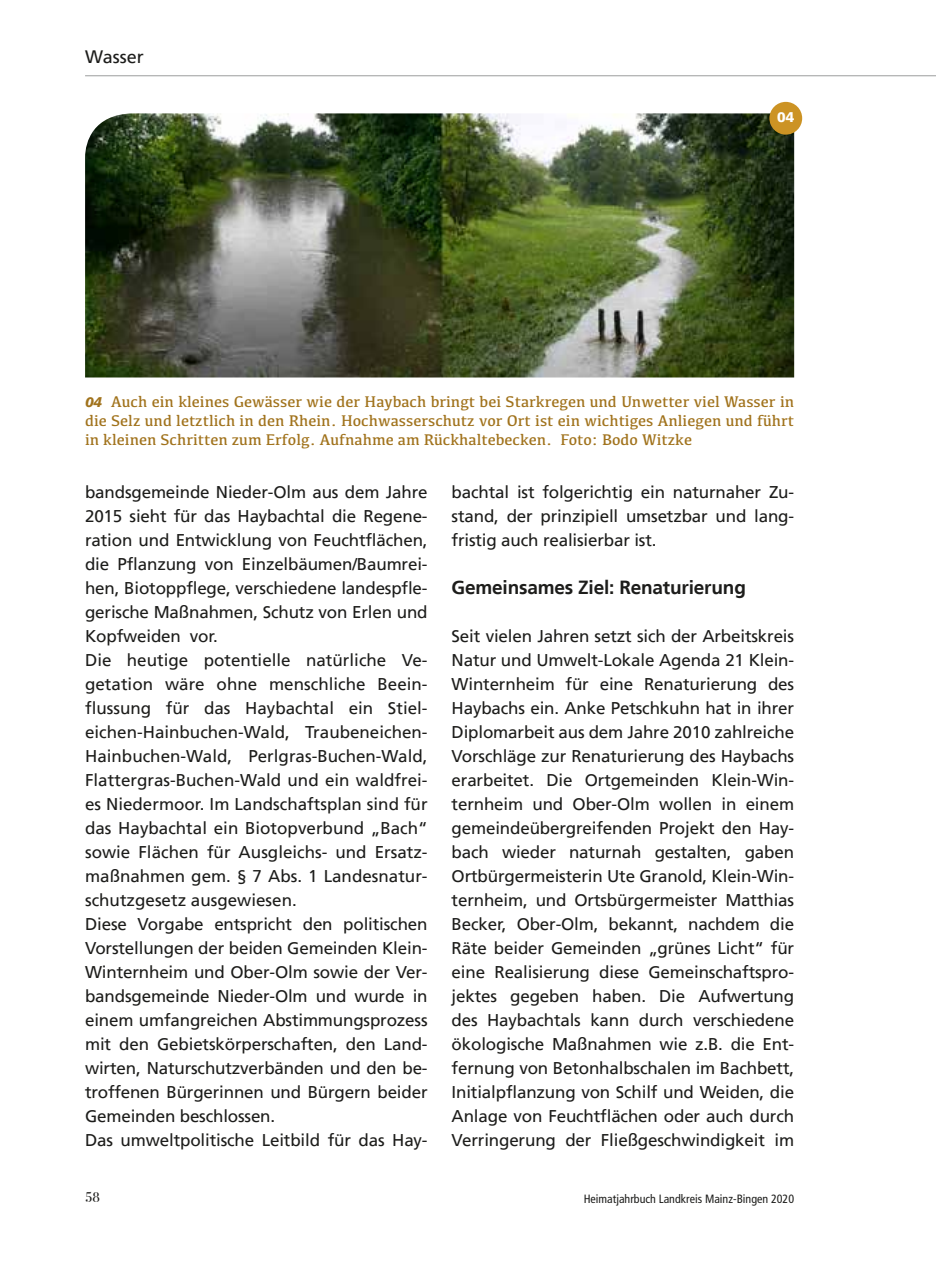
<style>
.page{position:relative;width:936px;height:1276px;background:#fff}
.page>*{position:absolute;margin:0;border:0;box-sizing:border-box;transform-origin:0 0}
.t1{font:700 19px "Frutiger LT";letter-spacing:-.01em;color:#1d1d1b}
.t2{font:18px "Frutiger LT";color:#1d1d1b}
.t3{font:17px/24px "Frutiger LT";letter-spacing:-.01em;color:#1d1d1b;text-align:justify}
.t4{font:16px/19px "Kefa";color:#a1731d;text-align:justify}
.t5{font:14px "Bodoni Svty Two ITCTT";color:#1d1d1b}
.t6{font:900 14px "Frutiger LT";color:#fff}
.t7{font:condensed 12px "Frutiger LT";color:#1d1d1b}
.s1{font-family:"Frutiger LT";font-weight:900;font-style:italic;font-size:14px}
</style>
<div class="page">
<hr style="left:85px;top:75px;width:850px;height:1px;background:#9b9d9d">
<img style="left:85px;top:113px;width:709px;height:264px">
<div style="left:769px;top:102px;width:33px;height:33px;background:#cc9324;border-radius:50%"></div>
<p class="t2" style="left:85px;top:46px;width:60px">Wasser</p>
<p class="t6" style="left:777px;top:109px;width:19px">04</p>
<p class="t4" style="left:85px;top:391px;width:710px"><span class="s1">04</span> Auch ein kleines Gewässer wie der Haybach bringt bei Starkregen und Unwetter viel Wasser in die Selz und letztlich in den Rhein. Hochwasserschutz vor Ort ist ein wichtiges Anliegen und führt in kleinen Schritten zum Erfolg. Aufnahme am Rückhaltebecken. Foto: Bodo Witzke</p>
<p class="t3" style="left:85px;top:480px;width:344px;text-align:left">bandsgemeinde Nieder-Olm aus dem Jahre 2015 sieht für das Haybachtal die Regene&shy;ration und Entwicklung von Feuchtflächen, die Pflanzung von Einzelbäumen/Baumrei&shy;hen, Biotoppflege, verschiedene landespfle&shy;gerische Maßnahmen, Schutz von Erlen und Kopfweiden vor.<br>Die heutige potentielle natürliche Ve&shy;getation wäre ohne menschliche Beein&shy;flussung für das Haybachtal ein Stiel&shy;eichen-Hainbuchen-Wald, Traubeneichen-Hainbuchen-Wald, Perlgras-Buchen-Wald, Flattergras-Buchen-Wald und ein waldfrei&shy;es Niedermoor. Im Landschaftsplan sind für das Haybachtal ein Biotopverbund „Bach“ sowie Flächen für Ausgleichs- und Ersatz&shy;maßnahmen gem. § 7 Abs. 1 Landesnatur&shy;schutzgesetz ausgewiesen.<br>Diese Vorgabe entspricht den politischen Vorstellungen der beiden Gemeinden Klein-Winternheim und Ober-Olm sowie der Ver&shy;bandsgemeinde Nieder-Olm und wurde in einem umfangreichen Abstimmungsprozess mit den Gebietskörperschaften, den Land&shy;wirten, Naturschutzverbänden und den be&shy;troffenen Bürgerinnen und Bürgern beider Gemeinden beschlossen.<br>Das umweltpolitische Leitbild für das Hay-</p>
<p class="t3" style="left:451px;top:480px;width:344px">bachtal ist folgerichtig ein naturnaher Zu&shy;stand, der prinzipiell umsetzbar und lang&shy;fristig auch realisierbar ist.</p>
<p class="t1" style="left:451px;top:576px;width:296px">Gemeinsames Ziel: Renaturierung</p>
<p class="t3" style="left:451px;top:624px;width:344px">Seit vielen Jahren setzt sich der Arbeitskreis Natur und Umwelt-Lokale Agenda 21 Klein-Winternheim für eine Renaturierung des Haybachs ein. Anke Petschkuhn hat in ihrer Diplomarbeit aus dem Jahre 2010 zahlreiche Vorschläge zur Renaturierung des Haybachs erarbeitet. Die Ortgemeinden Klein-Win&shy;ternheim und Ober-Olm wollen in einem gemeindeübergreifenden Projekt den Hay&shy;bach wieder naturnah gestalten, gaben Ortbürgermeisterin Ute Granold, Klein-Win&shy;ternheim, und Ortsbürgermeister Matthias Becker, Ober-Olm, bekannt, nachdem die Räte beider Gemeinden „grünes Licht“ für eine Realisierung diese Gemeinschaftspro&shy;jektes gegeben haben. Die Aufwertung des Haybachtals kann durch verschiedene ökologische Maßnahmen wie z.B. die Ent&shy;fernung von Betonhalbschalen im Bachbett, Initialpflanzung von Schilf und Weiden, die Anlage von Feuchtflächen oder auch durch Verringerung der Fließgeschwindigkeit im</p>
<p class="t5" style="left:85px;top:1185px;width:16px">58</p>
<p class="t7" style="left:583px;top:1191px;width:212px">Heimatjahrbuch Landkreis Mainz-Bingen 2020</p>
</div>
